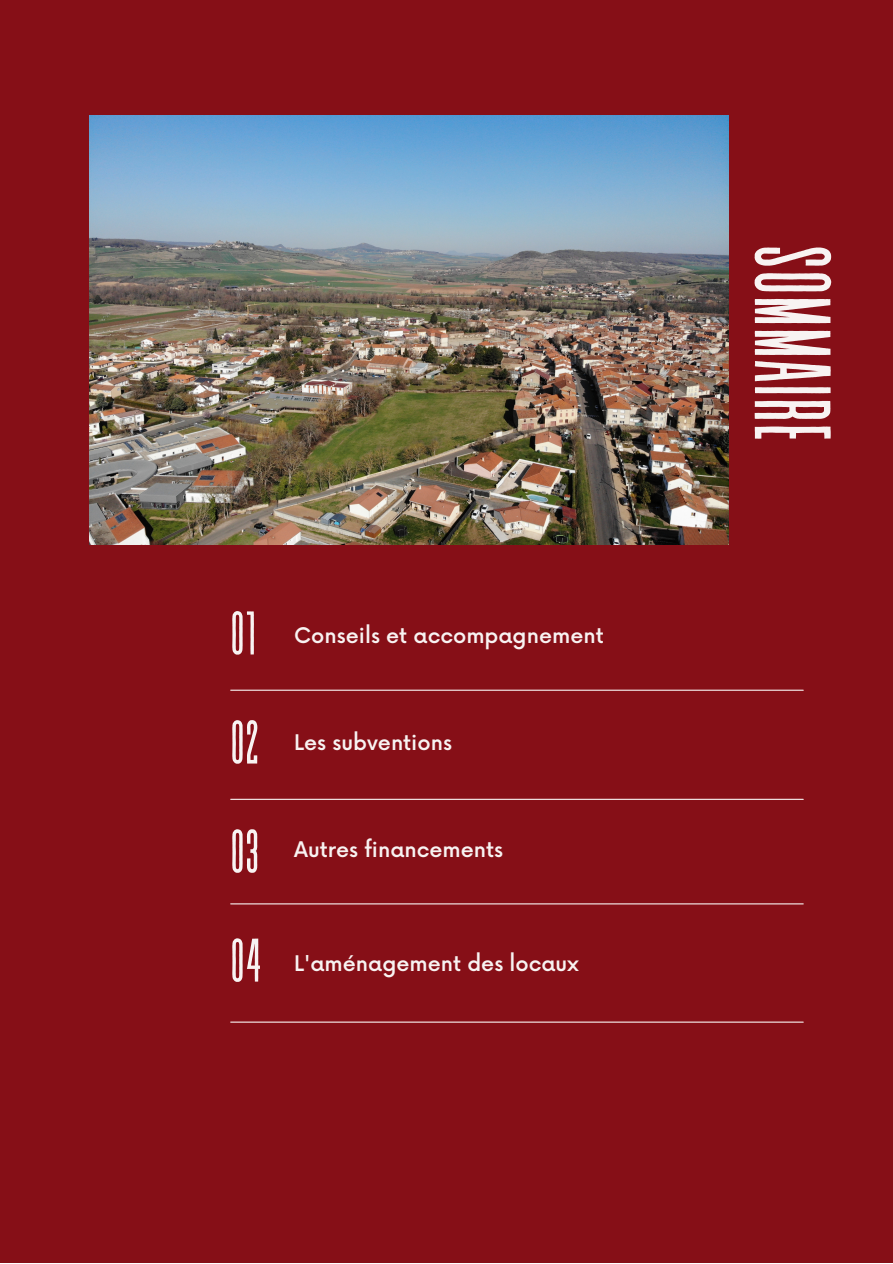
<style>
.page{position:relative;width:893px;height:1264px;background:#fff}
.page>*{position:absolute;margin:0;border:0;box-sizing:border-box;transform-origin:0 0}
.t1{font:107.85px "Revive 80 Tall";color:#f8f3f2}
.t2{font:61.5px/109.1px "Revive 80 Tall";color:#f8f3f2;text-align:justify}
.t3{font:500 21px "Now";color:#f8f3f2}
</style>
<div class="page">
<div style="left:0;top:0;width:892px;height:1262px;background:#860f17"></div>
<img style="left:89px;top:116px;width:639px;height:428px">
<hr style="left:231px;top:689px;width:572px;height:1px;background:#f8f3f2">
<hr style="left:231px;top:798px;width:572px;height:2px;background:#f8f3f2">
<hr style="left:231px;top:903px;width:572px;height:1px;background:#f8f3f2">
<hr style="left:231px;top:1021px;width:572px;height:1px;background:#f8f3f2">
<p class="t2" style="left:230px;top:584px;width:33px">01<br>02<br>03<br>04</p>
<p class="t3" style="left:294px;top:624px;width:311px">Conseils et accompagnement</p>
<p class="t3" style="left:294px;top:731px;width:159px">Les subventions</p>
<p class="t3" style="left:294px;top:838px;width:210px">Autres financements</p>
<p class="t3" style="left:294px;top:952px;width:286px">L'aménagement des locaux</p>
<p class="t1" style="left:847px;top:244px;width:200px;rotate:90deg">SOMMAIRE</p>
</div>
